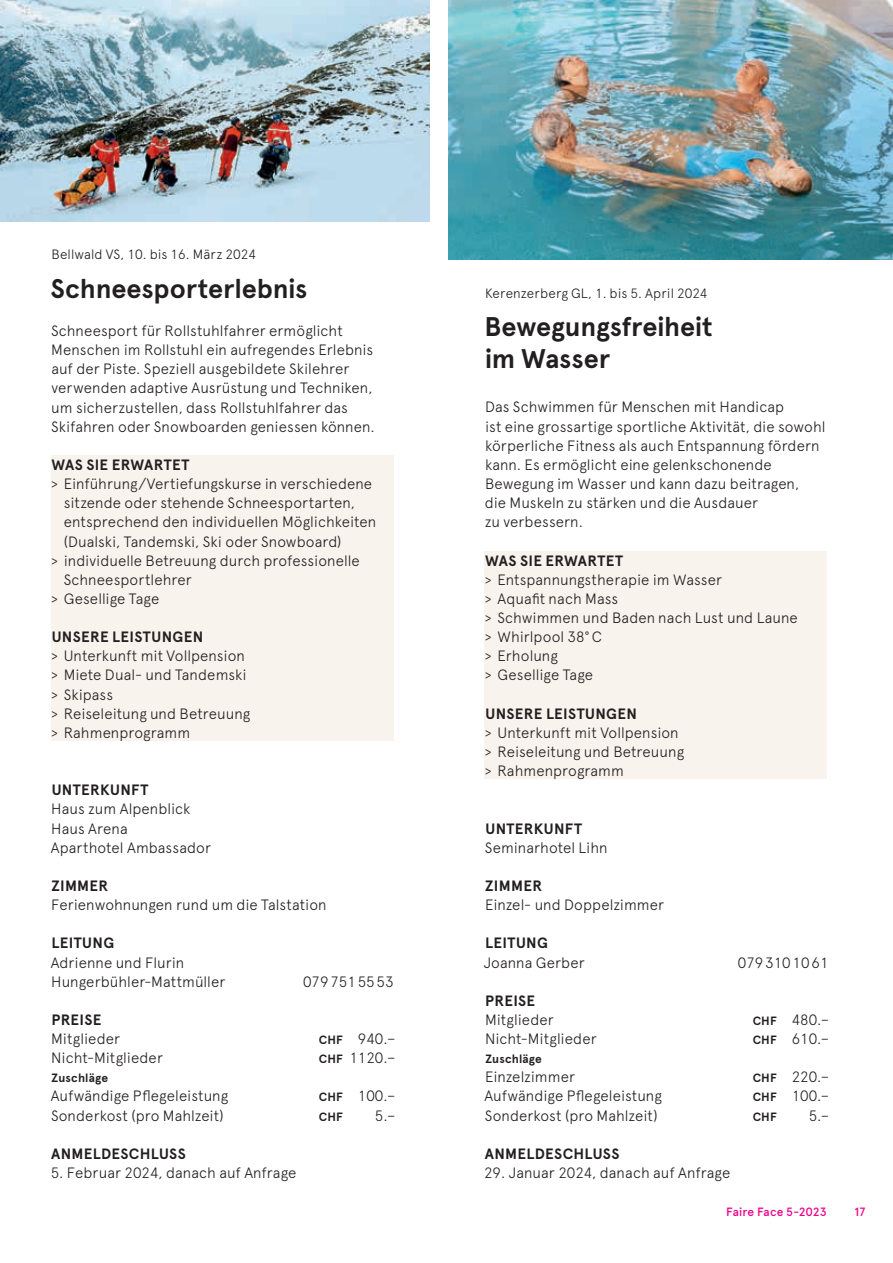
<style>
.page{position:relative;width:893px;height:1263px;background:#fff}
.page>*{position:absolute;margin:0;border:0;box-sizing:border-box;transform-origin:0 0}
.t1{font:700 27px/32.4px "Apercu Pro";letter-spacing:-.005em;color:#231f20}
.t2{font:300 15px/19.2px "Apercu Pro";letter-spacing:.005em;color:#231f20}
.t3{font:700 15px "Apercu Pro";letter-spacing:.02em;color:#231f20}
.t4{font:300 13.5px "Apercu Pro";letter-spacing:.005em;color:#231f20}
.t5{font:700 12px "Apercu Pro";letter-spacing:.01em;color:#231f20}
.t6{font:500 12px "Apercu Pro";color:#ed028c}
.s1{font-weight:700;font-size:12px}
</style>
<div class="page">
<img style="left:449px;top:0;width:444px;height:259px">
<img style="left:0;top:0;width:429px;height:221px">
<div style="left:485px;top:551px;width:342px;height:18px;background:#f8f3ed"></div>
<div style="left:485px;top:562px;width:342px;height:26px;background:#f8f3ed"></div>
<div style="left:485px;top:582px;width:342px;height:25px;background:#f8f3ed"></div>
<div style="left:485px;top:601px;width:342px;height:25px;background:#f8f3ed"></div>
<div style="left:485px;top:620px;width:342px;height:25px;background:#f8f3ed"></div>
<div style="left:485px;top:639px;width:342px;height:25px;background:#f8f3ed"></div>
<div style="left:485px;top:658px;width:342px;height:25px;background:#f8f3ed"></div>
<div style="left:485px;top:678px;width:342px;height:44px;background:#f8f3ed"></div>
<div style="left:485px;top:715px;width:342px;height:26px;background:#f8f3ed"></div>
<div style="left:485px;top:735px;width:342px;height:25px;background:#f8f3ed"></div>
<div style="left:485px;top:754px;width:342px;height:25px;background:#f8f3ed"></div>
<div style="left:51px;top:455px;width:342px;height:18px;background:#f8f3ed"></div>
<div style="left:51px;top:467px;width:342px;height:82px;background:#f8f3ed"></div>
<div style="left:51px;top:543px;width:342px;height:45px;background:#f8f3ed"></div>
<div style="left:51px;top:582px;width:342px;height:25px;background:#f8f3ed"></div>
<div style="left:51px;top:602px;width:342px;height:43px;background:#f8f3ed"></div>
<div style="left:51px;top:639px;width:342px;height:25px;background:#f8f3ed"></div>
<div style="left:51px;top:658px;width:342px;height:25px;background:#f8f3ed"></div>
<div style="left:51px;top:677px;width:342px;height:26px;background:#f8f3ed"></div>
<div style="left:51px;top:696px;width:342px;height:26px;background:#f8f3ed"></div>
<div style="left:51px;top:715px;width:342px;height:26px;background:#f8f3ed"></div>
<p class="t4" style="left:51px;top:245px;width:206px">Bellwald VS, 10. bis 16. März 2024</p>
<h1 class="t1" style="left:51px;top:271px;width:258px">Schneesporterlebnis</h1>
<p class="t2" style="left:51px;top:320px;width:325px">Schneesport für Rollstuhlfahrer ermöglicht Menschen im Rollstuhl ein aufregendes Erlebnis auf der Piste. Speziell ausgebildete Skilehrer verwenden adaptive Ausrüstung und Techniken, um sicherzustellen, dass Rollstuhlfahrer das Skifahren oder Snowboarden geniessen können.</p>
<p class="t3" style="left:51px;top:453px;width:139px">WAS SIE ERWARTET</p>
<p class="t2" style="left:51px;top:473px;width:323px">&gt; Einführung/Vertiefungskurse in verschiedene</p>
<p class="t2" style="left:64px;top:492px;width:293px">sitzende oder stehende Schneesportarten,</p>
<p class="t2" style="left:64px;top:511px;width:314px">entsprechend den individuellen Möglichkeiten</p>
<p class="t2" style="left:64px;top:530px;width:279px">(Dualski, Tandemski, Ski oder Snowboard)</p>
<p class="t2" style="left:51px;top:549px;width:310px">&gt; individuelle Betreuung durch professionelle</p>
<p class="t2" style="left:64px;top:569px;width:130px">Schneesportlehrer</p>
<p class="t2" style="left:51px;top:588px;width:110px">&gt; Gesellige Tage</p>
<p class="t3" style="left:52px;top:626px;width:153px">UNSERE LEISTUNGEN</p>
<p class="t2" style="left:51px;top:645px;width:201px">&gt; Unterkunft mit Vollpension &gt; Miete Dual- und Tandemski &gt; Skipass<br>&gt; Reiseleitung und Betreuung &gt; Rahmenprogramm</p>
<p class="t3" style="left:52px;top:779px;width:98px">UNTERKUNFT</p>
<p class="t2" style="left:51px;top:798px;width:162px">Haus zum Alpenblick<br>Haus Arena<br>Aparthotel Ambassador</p>
<p class="t3" style="left:51px;top:874px;width:58px">ZIMMER</p>
<p class="t2" style="left:51px;top:894px;width:277px">Ferienwohnungen rund um die Talstation</p>
<p class="t3" style="left:52px;top:932px;width:64px">LEITUNG</p>
<p class="t2" style="left:51px;top:951px;width:176px">Adrienne und Flurin<br>Hungerbühler-Mattmüller</p>
<p class="t2" style="left:303px;top:970px;width:92px">0797515553</p>
<p class="t3" style="left:52px;top:1008px;width:51px">PREISE</p>
<p class="t2" style="left:51px;top:1028px;width:70px">Mitglieder</p>
<p class="t2" style="left:319px;top:1028px;width:78px"><span class="s1">CHF</span> 940.–</p>
<p class="t2" style="left:51px;top:1047px;width:113px">Nicht-Mitglieder</p>
<p class="t2" style="left:319px;top:1047px;width:78px"><span class="s1">CHF</span> 1120.–</p>
<p class="t5" style="left:52px;top:1069px;width:58px">Zuschläge</p>
<p class="t2" style="left:51px;top:1085px;width:179px">Aufwändige Pflegeleistung</p>
<p class="t2" style="left:319px;top:1085px;width:78px"><span class="s1">CHF</span> 100.–</p>
<p class="t2" style="left:51px;top:1104px;width:174px">Sonderkost (pro Mahlzeit)</p>
<p class="t5" style="left:319px;top:1107px;width:26px">CHF</p>
<p class="t2" style="left:375px;top:1104px;width:22px">5.–</p>
<p class="t3" style="left:51px;top:1142px;width:136px">ANMELDESCHLUSS</p>
<p class="t2" style="left:51px;top:1162px;width:247px">5. Februar 2024, danach auf Anfrage</p>
<p class="t4" style="left:485px;top:283px;width:224px">Kerenzerberg GL, 1. bis 5. April 2024</p>
<h1 class="t1" style="left:484px;top:310px;width:230px">Bewegungsfreiheit im Wasser</h1>
<p class="t2" style="left:485px;top:396px;width:342px">Das Schwimmen für Menschen mit Handicap<br>ist eine grossartige sportliche Aktivität, die sowohl körperliche Fitness als auch Entspannung fördern kann. Es ermöglicht eine gelenkschonende Bewegung im Wasser und kann dazu beitragen,<br>die Muskeln zu stärken und die Ausdauer<br>zu verbessern.</p>
<p class="t3" style="left:485px;top:549px;width:139px">WAS SIE ERWARTET</p>
<p class="t2" style="left:485px;top:568px;width:315px">&gt; Entspannungstherapie im Wasser<br>&gt; Aquafit nach Mass<br>&gt; Schwimmen und Baden nach Lust und Laune &gt; Whirlpool 38°C<br>&gt; Erholung<br>&gt; Gesellige Tage</p>
<p class="t3" style="left:485px;top:702px;width:153px">UNSERE LEISTUNGEN</p>
<p class="t2" style="left:485px;top:722px;width:201px">&gt; Unterkunft mit Vollpension &gt; Reiseleitung und Betreuung &gt; Rahmenprogramm</p>
<p class="t3" style="left:485px;top:817px;width:98px">UNTERKUNFT</p>
<p class="t2" style="left:485px;top:836px;width:124px">Seminarhotel Lihn</p>
<p class="t3" style="left:485px;top:874px;width:58px">ZIMMER</p>
<p class="t2" style="left:485px;top:894px;width:181px">Einzel- und Doppelzimmer</p>
<p class="t3" style="left:485px;top:932px;width:64px">LEITUNG</p>
<p class="t2" style="left:484px;top:951px;width:103px">Joanna Gerber</p>
<p class="t2" style="left:738px;top:951px;width:92px">0793101061</p>
<p class="t3" style="left:485px;top:989px;width:51px">PREISE</p>
<p class="t2" style="left:485px;top:1009px;width:70px">Mitglieder</p>
<p class="t2" style="left:753px;top:1009px;width:78px"><span class="s1">CHF</span> 480.–</p>
<p class="t2" style="left:485px;top:1028px;width:113px">Nicht-Mitglieder</p>
<p class="t2" style="left:753px;top:1028px;width:78px"><span class="s1">CHF</span> 610.–</p>
<p class="t5" style="left:485px;top:1050px;width:58px">Zuschläge</p>
<p class="t2" style="left:485px;top:1066px;width:92px">Einzelzimmer</p>
<p class="t2" style="left:753px;top:1066px;width:78px"><span class="s1">CHF</span> 220.–</p>
<p class="t2" style="left:484px;top:1085px;width:179px">Aufwändige Pflegeleistung</p>
<p class="t2" style="left:753px;top:1085px;width:78px"><span class="s1">CHF</span> 100.–</p>
<p class="t2" style="left:485px;top:1104px;width:174px">Sonderkost (pro Mahlzeit)</p>
<p class="t5" style="left:753px;top:1107px;width:26px">CHF</p>
<p class="t2" style="left:809px;top:1104px;width:22px">5.–</p>
<p class="t3" style="left:485px;top:1142px;width:136px">ANMELDESCHLUSS</p>
<p class="t2" style="left:484px;top:1162px;width:248px">29. Januar 2024, danach auf Anfrage</p>
<p class="t6" style="left:726px;top:1203px;width:102px">Faire Face 5-2023</p>
<p class="t6" style="left:855px;top:1203px;width:12px">17</p>
</div>
